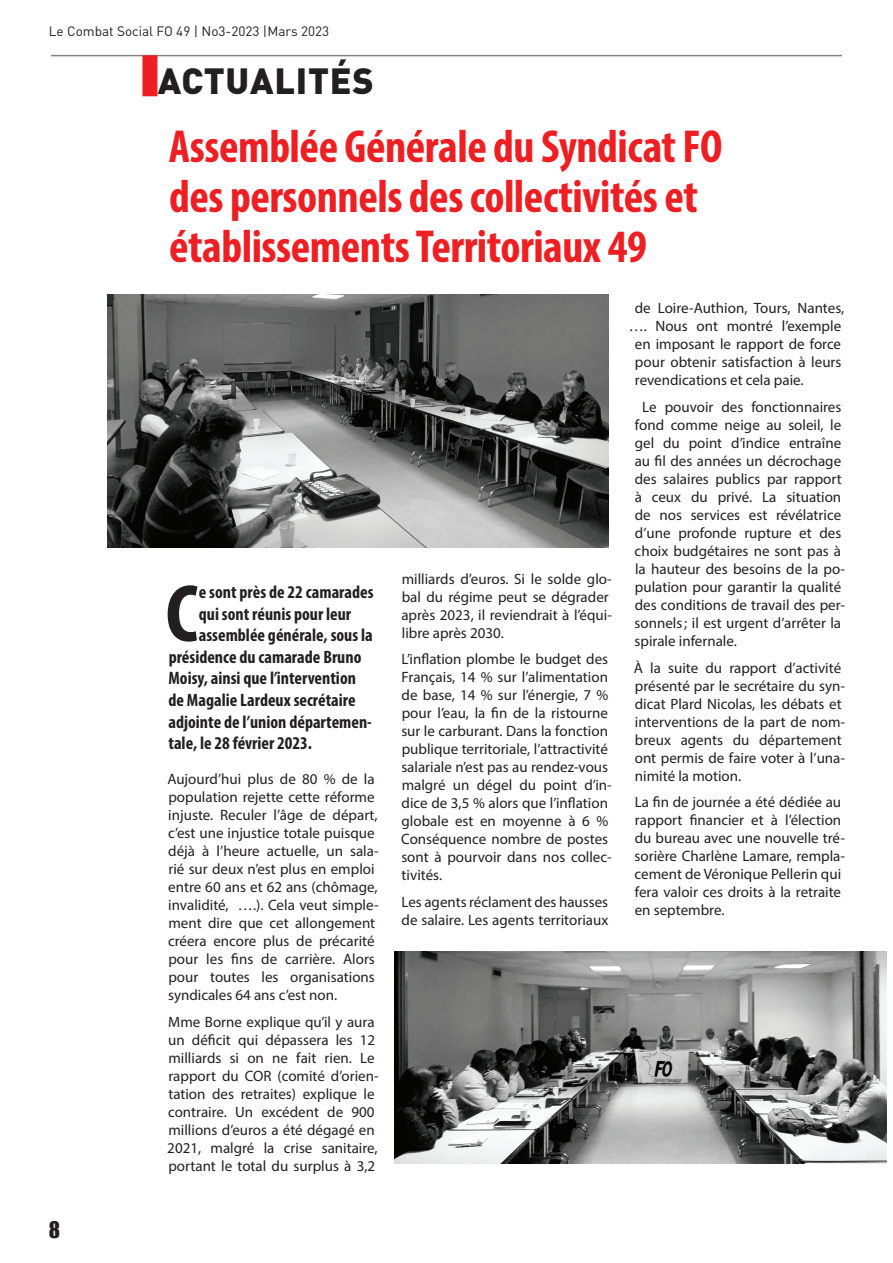
<style>
.page{position:relative;width:893px;height:1263px;background:#fff}
.page>*{position:absolute;margin:0;border:0;box-sizing:border-box;transform-origin:0 0}
.t1{font:700 condensed 82.05px "Myriad Pro";color:#231f20}
.t2{font:700 condensed 46.5px/49.5px "Myriad Pro";letter-spacing:-.01em;color:#ee1f23}
.t3{font:900 36px "DIN Pro";letter-spacing:.02em;color:#231f20}
.t4{font:21px "Impact";color:#231f20}
.t5{font:700 condensed 18px "Myriad Pro";color:#231f20}
.t6{font:15px/18px "Myriad Pro";color:#231f20}
.t7{font:13.5px "DIN Pro";color:#231f20}
</style>
<div class="page">
<hr style="left:51px;top:55px;width:791px;height:1px;background:#808285">
<div style="left:142px;top:55px;width:15px;height:41px;background:#ee1f23"></div>
<img style="left:107px;top:295px;width:502px;height:253px">
<img style="left:394px;top:952px;width:492px;height:211px">
<p class="t7" style="left:49px;top:21px;width:282px">Le Combat Social FO 49 | No3-2023 |Mars 2023</p>
<h3 class="t3" style="left:158px;top:50px;width:218px">ACTUALITÉS</h3>
<h2 class="t2" style="left:169px;top:121px;width:555px">Assemblée Générale du Syndicat FO des personnels des collectivités et établissements Territoriaux 49</h2>
<h3 class="t4" style="left:49px;top:1213px;width:13px">8</h3>
<h1 class="t1" style="left:166px;top:562px;width:34px">C</h1>
<p class="t5" style="left:199px;top:581px;width:176px">e sont près de 22 camarades</p>
<p class="t5" style="left:199px;top:602px;width:154px">qui sont réunis pour leur</p>
<p class="t5" style="left:199px;top:624px;width:175px">assemblée générale, sous la</p>
<p class="t5" style="left:169px;top:645px;width:194px">présidence du camarade Bruno</p>
<p class="t5" style="left:168px;top:667px;width:189px">Moisy, ainsi que l’intervention</p>
<p class="t5" style="left:169px;top:689px;width:189px">de Magalie Lardeux secrétaire</p>
<p class="t5" style="left:168px;top:710px;width:205px">adjointe de l’union départemen-</p>
<p class="t5" style="left:168px;top:732px;width:145px">tale, le 28 février 2023.</p>
<p class="t6" style="left:167px;top:770px;width:213px">Aujourd’hui plus de 80 % de la population rejette cette réforme injuste. Reculer l’âge de départ, c’est une injustice totale puisque déjà à l’heure actuelle, un sala&shy;rié sur deux n’est plus en emploi entre 60 ans et 62 ans (chômage, invalidité, ….). Cela veut simple&shy;ment dire que cet allongement créera encore plus de précarité pour les fins de carrière. Alors pour toutes les organisations syndicales 64 ans c’est non.</p>
<p class="t6" style="left:167px;top:1012px;width:213px">Mme Borne explique qu’il y aura un déficit qui dépassera les 12 milliards si on ne fait rien. Le rapport du COR (comité d’orien&shy;tation des retraites) explique le contraire. Un excédent de 900 millions d’euros a été dégagé en<br>2021, malgré la crise sanitaire, portant le total du surplus à 3,2</p>
<p class="t6" style="left:401px;top:569px;width:212px">milliards d’euros. Si le solde glo&shy;bal du régime peut se dégrader après 2023, il reviendrait à l’équi&shy;libre après 2030.</p>
<p class="t6" style="left:401px;top:650px;width:212px">L’inflation plombe le budget des<br>Français, 14 % sur l’alimentation de base, 14 % sur l’énergie, 7 % pour l’eau, la fin de la ristourne sur le carburant. Dans la fonction publique territoriale, l’attractivité salariale n’est pas au rendez-vous malgré un dégel du point d’in&shy;dice de 3,5 % alors que l’inflation globale est en moyenne à 6 %<br>Conséquence nombre de postes sont à pourvoir dans nos collec&shy;tivités.</p>
<p class="t6" style="left:402px;top:892px;width:208px">Les agents réclament des hausses de salaire. Les agents territoriaux</p>
<p class="t6" style="left:635px;top:299px;width:211px">de Loire-Authion, Tours, Nantes,</p>
<p class="t6" style="left:629px;top:317px;width:214px">…. Nous ont montré l’exemple</p>
<p class="t6" style="left:635px;top:335px;width:208px">en imposant le rapport de force</p>
<p class="t6" style="left:635px;top:353px;width:208px">pour obtenir satisfaction à leurs</p>
<p class="t6" style="left:635px;top:371px;width:170px">revendications et cela paie.</p>
<p class="t6" style="left:635px;top:398px;width:212px;text-indent:8px">Le pouvoir des fonctionnaires fond comme neige au soleil, le gel du point d’indice entraîne au fil des années un décrochage des salaires publics par rapport à ceux du privé. La situation de nos services est révélatrice d’une profonde rupture et des choix budgétaires ne sont pas à la hauteur des besoins de la po&shy;pulation pour garantir la qualité des conditions de travail des per&shy;sonnels; il est urgent d’arrêter la spirale infernale.</p>
<p class="t6" style="left:634px;top:658px;width:213px">À la suite du rapport d’activité présenté par le secrétaire du syn&shy;dicat Plard Nicolas, les débats et interventions de la part de nom&shy;breux agents du département ont permis de faire voter à l’una&shy;nimité la motion.</p>
<p class="t6" style="left:635px;top:793px;width:212px">La fin de journée a été dédiée au rapport financier et à l’élection du bureau avec une nouvelle tré&shy;sorière Charlène Lamare, rempla&shy;cement de Véronique Pellerin qui fera valoir ces droits à la retraite en septembre.</p>
</div>
